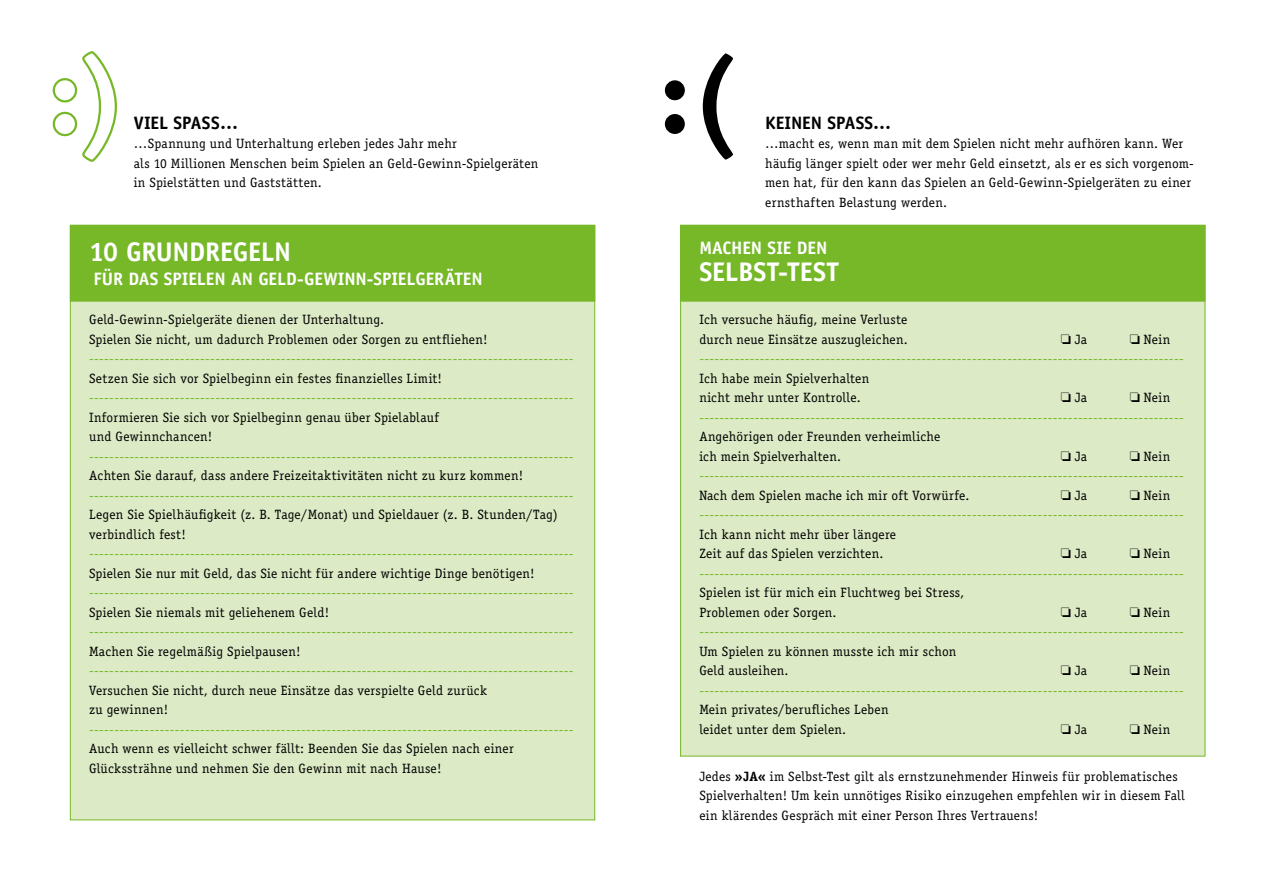
<style>
.page{position:relative;width:1263px;height:893px;background:#fff}
.page>*{position:absolute;margin:0;border:0;box-sizing:border-box;transform-origin:0 0}
.t1{font:700 105px "Officina Sans LT";color:#fff}
.t2{font:700 105px "Officina Sans LT";color:#000}
.t3{font:700 27px "Officina Sans LT";letter-spacing:-.005em;color:#fff}
.t4{font:700 18px "Officina Sans LT";letter-spacing:-.005em;color:#fff}
.t5{font:700 18px "Officina Sans LT";color:#000}
.t6{font:13.5px/19.5px "Officina Serif LT";letter-spacing:.02em;color:#000}
.t7{font:13.5px/19.5px "Officina Serif LT";letter-spacing:.025em;color:#76b828}
.s1{color:#000}
.s2{font-weight:700}
</style>
<div class="page">
<div style="left:70px;top:225px;width:525px;height:595px;background:#dceac5;border:1px solid #76b828"></div>
<div style="left:70px;top:225px;width:525px;height:76px;background:#76b828"></div>
<div style="left:680px;top:225px;width:525px;height:531px;background:#dceac5;border:1px solid #76b828"></div>
<div style="left:680px;top:225px;width:525px;height:76px;background:#76b828"></div>
<svg style="left:52px;top:51px;width:65px;height:111px"></svg>
<h1 class="t1" style="left:49px;top:31px;width:79px">:)</h1>
<h1 class="t2" style="left:659px;top:31px;width:79px">:(</h1>
<h3 class="t5" style="left:134px;top:111px;width:106px">VIEL SPASS…</h3>
<p class="t6" style="left:134px;top:134px;width:406px">…Spannung und Unterhaltung erleben jedes Jahr mehr<br>als 10 Millionen Menschen beim Spielen an Geld-Gewinn-Spielgeräten in Spielstätten und Gaststätten.</p>
<h3 class="t5" style="left:765px;top:111px;width:127px">KEINEN SPASS…</h3>
<p class="t6" style="left:765px;top:134px;width:430px">…macht es, wenn man mit dem Spielen nicht mehr aufhören kann. Wer häufig länger spielt oder wer mehr Geld einsetzt, als er es sich vorgenom&shy;men hat, für den kann das Spielen an Geld-Gewinn-Spielgeräten zu einer ernsthaften Belastung werden.</p>
<h2 class="t3" style="left:89px;top:235px;width:203px">10 GRUNDREGELN</h2>
<h3 class="t4" style="left:93px;top:268px;width:391px">FÜR DAS SPIELEN AN GELD-GEWINN-SPIELGERÄTEN</h3>
<p class="t6" style="left:89px;top:310px;width:400px">Geld-Gewinn-Spielgeräte dienen der Unterhaltung.<br>Spielen Sie nicht, um dadurch Problemen oder Sorgen zu entfliehen!</p>
<p class="t7" style="left:89px;top:349px;width:486px">------------------------------------------------------------------------------------------------</p>
<p class="t6" style="left:89px;top:369px;width:354px">Setzen Sie sich vor Spielbeginn ein festes finanzielles Limit!</p>
<p class="t7" style="left:89px;top:388px;width:486px">------------------------------------------------------------------------------------------------</p>
<p class="t6" style="left:89px;top:408px;width:351px">Informieren Sie sich vor Spielbeginn genau über Spielablauf und Gewinnchancen!</p>
<p class="t7" style="left:89px;top:447px;width:486px">------------------------------------------------------------------------------------------------</p>
<p class="t6" style="left:89px;top:466px;width:436px">Achten Sie darauf, dass andere Freizeitaktivitäten nicht zu kurz kommen!</p>
<p class="t7" style="left:89px;top:486px;width:486px">------------------------------------------------------------------------------------------------</p>
<p class="t6" style="left:89px;top:505px;width:470px">Legen Sie Spielhäufigkeit (z. B. Tage/Monat) und Spieldauer (z. B. Stunden/Tag) verbindlich fest!</p>
<p class="t7" style="left:89px;top:544px;width:486px">------------------------------------------------------------------------------------------------</p>
<p class="t6" style="left:89px;top:563px;width:447px">Spielen Sie nur mit Geld, das Sie nicht für andere wichtige Dinge benötigen!</p>
<p class="t7" style="left:89px;top:583px;width:486px">------------------------------------------------------------------------------------------------</p>
<p class="t6" style="left:89px;top:602px;width:242px">Spielen Sie niemals mit geliehenem Geld!</p>
<p class="t7" style="left:89px;top:622px;width:486px">------------------------------------------------------------------------------------------------</p>
<p class="t6" style="left:89px;top:641px;width:213px">Machen Sie regelmäßig Spielpausen!</p>
<p class="t7" style="left:89px;top:661px;width:486px">------------------------------------------------------------------------------------------------</p>
<p class="t6" style="left:89px;top:680px;width:400px">Versuchen Sie nicht, durch neue Einsätze das verspielte Geld zurück zu gewinnen!</p>
<p class="t7" style="left:89px;top:719px;width:486px">------------------------------------------------------------------------------------------------</p>
<p class="t6" style="left:89px;top:739px;width:426px">Auch wenn es vielleicht schwer fällt: Beenden Sie das Spielen nach einer<br>Glückssträhne und nehmen Sie den Gewinn mit nach Hause!</p>
<h3 class="t4" style="left:699px;top:237px;width:130px">MACHEN SIE DEN</h3>
<h2 class="t3" style="left:699px;top:255px;width:141px">SELBST-TEST</h2>
<p class="t6" style="left:699px;top:310px;width:210px">Ich versuche häufig, meine Verluste durch neue Einsätze auszugleichen.</p>
<p class="t7" style="left:699px;top:330px;width:486px;text-indent:431px"><span class="s1">❏ Nein </span>------------------------------------------------------------------------------------------------</p>
<p class="t6" style="left:699px;top:369px;width:171px">Ich habe mein Spielverhalten nicht mehr unter Kontrolle.</p>
<p class="t6" style="left:1061px;top:330px;width:28px">❏ Ja</p>
<p class="t7" style="left:699px;top:388px;width:486px;text-indent:431px"><span class="s1">❏ Nein </span>------------------------------------------------------------------------------------------------</p>
<p class="t6" style="left:699px;top:427px;width:243px">Angehörigen oder Freunden verheimliche ich mein Spielverhalten.</p>
<p class="t6" style="left:1061px;top:388px;width:28px">❏ Ja</p>
<p class="t7" style="left:699px;top:447px;width:486px;text-indent:431px"><span class="s1">❏ Nein </span>------------------------------------------------------------------------------------------------</p>
<p class="t6" style="left:699px;top:486px;width:272px">Nach dem Spielen mache ich mir oft Vorwürfe.</p>
<p class="t6" style="left:1061px;top:486px;width:28px">❏ Ja</p>
<p class="t6" style="left:1061px;top:447px;width:28px">❏ Ja</p>
<p class="t7" style="left:699px;top:486px;width:486px;text-indent:431px"><span class="s1">❏ Nein </span>------------------------------------------------------------------------------------------------</p>
<p class="t6" style="left:699px;top:524px;width:198px">Ich kann nicht mehr über längere<br>Zeit auf das Spielen verzichten.</p>
<p class="t7" style="left:699px;top:544px;width:486px;text-indent:431px"><span class="s1">❏ Nein </span>------------------------------------------------------------------------------------------------</p>
<p class="t6" style="left:699px;top:583px;width:266px">Spielen ist für mich ein Fluchtweg bei Stress,<br>Problemen oder Sorgen.</p>
<p class="t6" style="left:1061px;top:544px;width:28px">❏ Ja</p>
<p class="t7" style="left:699px;top:602px;width:486px;text-indent:431px"><span class="s1">❏ Nein </span>------------------------------------------------------------------------------------------------</p>
<p class="t6" style="left:699px;top:641px;width:259px">Um Spielen zu können musste ich mir schon<br>Geld ausleihen.</p>
<p class="t6" style="left:1061px;top:602px;width:28px">❏ Ja</p>
<p class="t7" style="left:699px;top:661px;width:486px;text-indent:431px"><span class="s1">❏ Nein </span>------------------------------------------------------------------------------------------------</p>
<p class="t6" style="left:699px;top:700px;width:191px">Mein privates/berufliches Leben leidet unter dem Spielen.</p>
<p class="t6" style="left:1061px;top:661px;width:28px">❏ Ja</p>
<p class="t6" style="left:1061px;top:719px;width:28px">❏ Ja</p>
<p class="t6" style="left:1130px;top:719px;width:42px">❏ Nein</p>
<p class="t6" style="left:699px;top:767px;width:487px">Jedes <span class="s2">»JA«</span> im Selbst-Test gilt als ernstzunehmender Hinweis für problematisches<br>Spielverhalten! Um kein unnötiges Risiko einzugehen empfehlen wir in diesem Fall ein klärendes Gespräch mit einer Person Ihres Vertrauens!</p>
</div>
